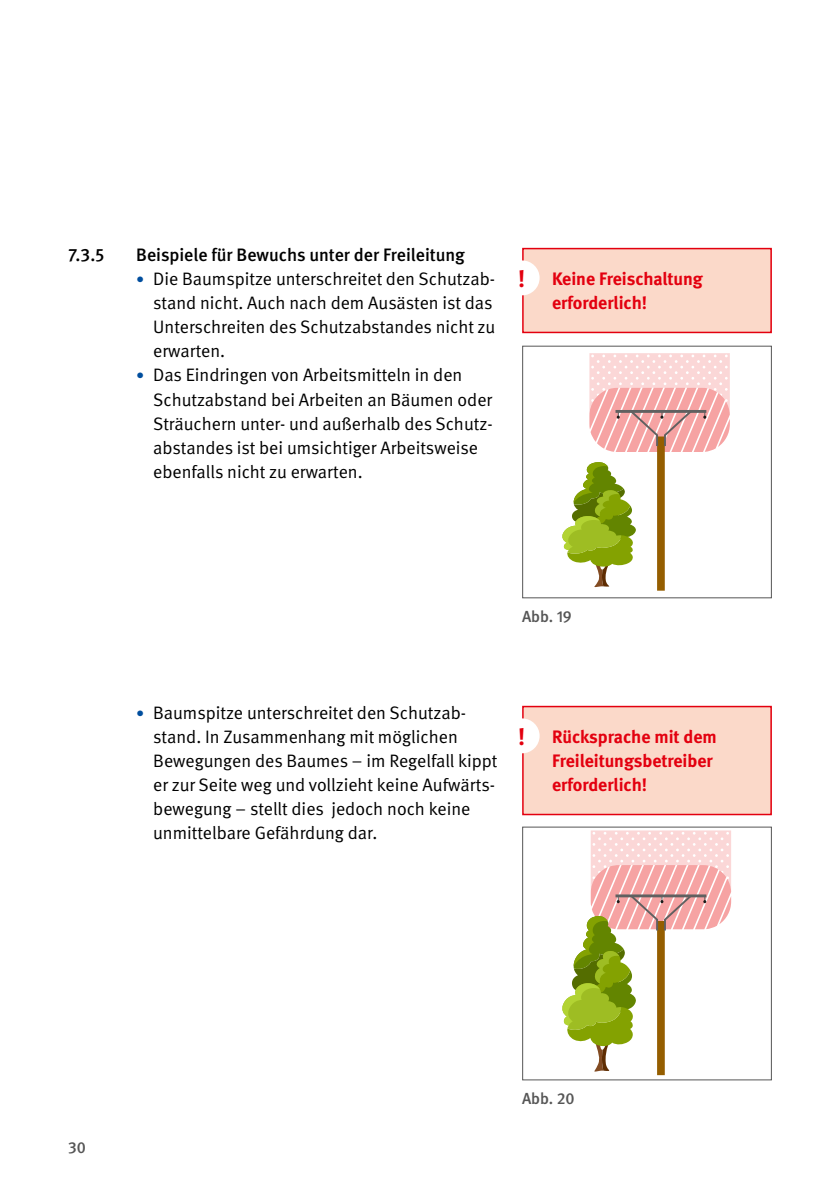
<style>
.page{position:relative;width:840px;height:1191px;background:#fff}
.page>*{position:absolute;margin:0;border:0;box-sizing:border-box;transform-origin:0 0}
.t1{font:700 24px "DGUV Meta";color:#e3000f}
.t2{font:18px/24px "DGUV Meta";color:#000}
.t3{font:700 18px/24px "DGUV Meta";color:#e3000f}
.t4{font:500 18px "DGUV Meta";color:#000}
.t5{font:500 16px "DGUV Meta";letter-spacing:-.005em;color:#565656}
.s1{font-size:16px;color:#004e9e}
</style>
<div class="page">
<svg style="left:657px;top:452px;width:7px;height:138px"></svg>
<svg style="left:589px;top:353px;width:140px;height:99px;background:#f3bfbe"></svg>
<svg style="left:562px;top:462px;width:74px;height:125px"></svg>
<div style="left:522px;top:346px;width:249px;height:252px;border:1px solid #565656"></div>
<svg style="left:657px;top:1072px;width:7px;height:3px"></svg>
<svg style="left:562px;top:830px;width:168px;height:242px"></svg>
<div style="left:522px;top:248px;width:248px;height:84px;background:#fbd9c9"></div>
<div style="left:522px;top:248px;width:249px;height:85px;border:2px solid #e3000f"></div>
<div style="left:504px;top:260px;width:35px;height:35px;background:#fff;border-radius:50%"></div>
<div style="left:522px;top:706px;width:248px;height:108px;background:#fbd9c9"></div>
<div style="left:522px;top:706px;width:249px;height:109px;border:2px solid #e3000f"></div>
<div style="left:504px;top:718px;width:35px;height:35px;background:#fff;border-radius:50%"></div>
<p class="t4" style="left:68px;top:244px;width:38px">7.3.5</p>
<p class="t4" style="left:136px;top:244px;width:330px">Beispiele für Bewuchs unter der Freileitung</p>
<p class="t2" style="left:153px;top:267px;width:343px;text-indent:-17px"><span class="s1">•</span> Die Baumspitze unterschreitet den Schutzab&shy;stand nicht. Auch nach dem Ausästen ist das Unterschreiten des Schutzabstandes nicht zu erwarten.</p>
<p class="t2" style="left:153px;top:363px;width:341px;text-indent:-17px"><span class="s1">•</span> Das Eindringen von Arbeitsmitteln in den Schutzabstand bei Arbeiten an Bäumen oder Sträuchern unter- und außerhalb des Schutz&shy;abstandes ist bei umsichtiger Arbeitsweise ebenfalls nicht zu erwarten.</p>
<h1 class="t1" style="left:518px;top:264px;width:9px">!</h1>
<p class="t3" style="left:551px;top:267px;width:152px">Keine Freischaltung erforderlich!</p>
<p class="t5" style="left:522px;top:607px;width:51px">Abb. 19</p>
<p class="t2" style="left:153px;top:701px;width:345px;text-indent:-17px"><span class="s1">•</span> Baumspitze unterschreitet den Schutzab&shy;stand. In Zusammenhang mit möglichen Bewegungen des Baumes – im Regelfall kippt er zur Seite weg und vollzieht keine Aufwärts&shy;bewegung – stellt dies jedoch noch keine unmittelbare Gefährdung dar.</p>
<h1 class="t1" style="left:518px;top:722px;width:9px">!</h1>
<p class="t3" style="left:551px;top:725px;width:166px">Rücksprache mit dem<br>Freileitungsbetreiber erforderlich!</p>
<p class="t5" style="left:68px;top:1137px;width:19px">30</p>
<p class="t5" style="left:522px;top:1089px;width:54px">Abb. 20</p>
</div>
